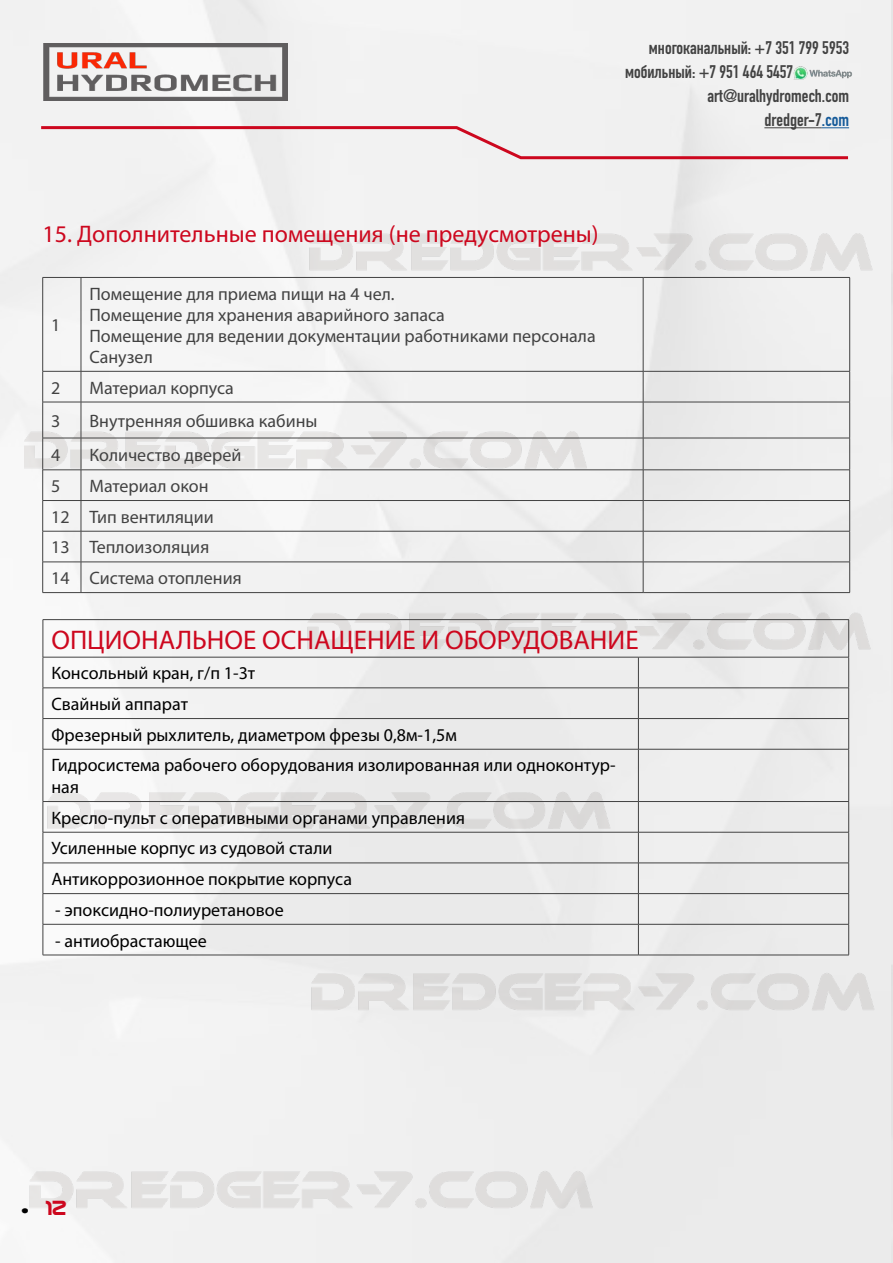
<style>
.page{position:relative;width:893px;height:1263px;background:#f1f1f1}
.page>*{position:absolute;margin:0;border:0;box-sizing:border-box;transform-origin:0 0}
.t1{font:27px "Myriad Pro";color:#cd071e}
.t2{font:24px "Myriad Pro";color:#cd071e}
.t3{font:24px "Nasa";color:#cd071e}
.t4{font:18px/30.8px "Myriad Pro";color:#000}
.t5{font:18px/21px "Myriad Pro";color:#424242}
.t6{font:700 18px "DIN Condensed";color:#424242}
.s1{color:#165b9a}
.s2{font-size:18px;color:#000}
</style>
<div class="page">
<img style="left:44px;top:44px;width:243px;height:57px">
<img style="left:0;top:143px;width:893px;height:1116px">
<hr style="left:638px;top:657px;width:1px;height:31px;background:#424242">
<hr style="left:848px;top:657px;width:1px;height:31px;background:#424242">
<hr style="left:43px;top:688px;width:595px;height:1px;background:#424242">
<hr style="left:638px;top:688px;width:211px;height:1px;background:#424242">
<hr style="left:638px;top:688px;width:1px;height:30px;background:#424242">
<hr style="left:848px;top:688px;width:1px;height:30px;background:#424242">
<hr style="left:43px;top:718px;width:595px;height:1px;background:#424242">
<hr style="left:638px;top:718px;width:211px;height:1px;background:#424242">
<hr style="left:638px;top:719px;width:1px;height:30px;background:#424242">
<hr style="left:848px;top:719px;width:1px;height:30px;background:#424242">
<hr style="left:43px;top:749px;width:595px;height:1px;background:#424242">
<hr style="left:638px;top:749px;width:211px;height:1px;background:#424242">
<hr style="left:638px;top:749px;width:1px;height:52px;background:#424242">
<hr style="left:848px;top:749px;width:1px;height:52px;background:#424242">
<hr style="left:43px;top:801px;width:595px;height:1px;background:#424242">
<hr style="left:638px;top:801px;width:211px;height:1px;background:#424242">
<hr style="left:638px;top:802px;width:1px;height:30px;background:#424242">
<hr style="left:848px;top:802px;width:1px;height:30px;background:#424242">
<hr style="left:43px;top:832px;width:595px;height:1px;background:#424242">
<hr style="left:638px;top:832px;width:211px;height:1px;background:#424242">
<hr style="left:638px;top:832px;width:1px;height:31px;background:#424242">
<hr style="left:848px;top:832px;width:1px;height:31px;background:#424242">
<hr style="left:43px;top:863px;width:595px;height:1px;background:#424242">
<hr style="left:638px;top:863px;width:211px;height:1px;background:#424242">
<hr style="left:638px;top:863px;width:1px;height:30px;background:#424242">
<hr style="left:848px;top:863px;width:1px;height:30px;background:#424242">
<hr style="left:43px;top:893px;width:595px;height:1px;background:#424242">
<hr style="left:638px;top:893px;width:211px;height:1px;background:#424242">
<hr style="left:638px;top:894px;width:1px;height:30px;background:#424242">
<hr style="left:848px;top:894px;width:1px;height:30px;background:#424242">
<hr style="left:43px;top:924px;width:595px;height:1px;background:#424242">
<hr style="left:638px;top:924px;width:211px;height:1px;background:#424242">
<hr style="left:638px;top:924px;width:1px;height:31px;background:#424242">
<hr style="left:848px;top:924px;width:1px;height:31px;background:#424242">
<hr style="left:43px;top:955px;width:595px;height:1px;background:#424242">
<hr style="left:638px;top:955px;width:211px;height:1px;background:#424242">
<hr style="left:43px;top:619px;width:595px;height:1px;background:#424242">
<hr style="left:43px;top:620px;width:1px;height:37px;background:#424242">
<hr style="left:638px;top:619px;width:211px;height:1px;background:#424242">
<hr style="left:848px;top:620px;width:1px;height:37px;background:#424242">
<hr style="left:43px;top:657px;width:595px;height:1px;background:#424242">
<hr style="left:638px;top:657px;width:211px;height:1px;background:#424242">
<hr style="left:43px;top:657px;width:1px;height:31px;background:#424242">
<hr style="left:43px;top:688px;width:1px;height:30px;background:#424242">
<hr style="left:43px;top:719px;width:1px;height:30px;background:#424242">
<hr style="left:43px;top:749px;width:1px;height:52px;background:#424242">
<hr style="left:43px;top:802px;width:1px;height:30px;background:#424242">
<hr style="left:43px;top:832px;width:1px;height:31px;background:#424242">
<hr style="left:43px;top:863px;width:1px;height:30px;background:#424242">
<hr style="left:43px;top:894px;width:1px;height:30px;background:#424242">
<hr style="left:43px;top:924px;width:1px;height:31px;background:#424242">
<hr style="left:43px;top:277px;width:38px;height:1px;background:#424242">
<hr style="left:42px;top:278px;width:1px;height:93px;background:#424242">
<hr style="left:81px;top:277px;width:562px;height:1px;background:#424242">
<hr style="left:81px;top:278px;width:1px;height:93px;background:#424242">
<hr style="left:43px;top:371px;width:38px;height:1px;background:#424242">
<hr style="left:42px;top:371px;width:1px;height:31px;background:#424242">
<hr style="left:81px;top:371px;width:562px;height:1px;background:#424242">
<hr style="left:81px;top:371px;width:1px;height:31px;background:#424242">
<hr style="left:643px;top:371px;width:1px;height:31px;background:#424242">
<hr style="left:849px;top:371px;width:1px;height:31px;background:#424242">
<hr style="left:43px;top:402px;width:38px;height:1px;background:#424242">
<hr style="left:42px;top:402px;width:1px;height:36px;background:#424242">
<hr style="left:81px;top:402px;width:562px;height:1px;background:#424242">
<hr style="left:81px;top:402px;width:1px;height:36px;background:#424242">
<hr style="left:643px;top:402px;width:207px;height:1px;background:#424242">
<hr style="left:643px;top:402px;width:1px;height:36px;background:#424242">
<hr style="left:849px;top:402px;width:1px;height:36px;background:#424242">
<hr style="left:43px;top:438px;width:38px;height:1px;background:#424242">
<hr style="left:42px;top:438px;width:1px;height:32px;background:#424242">
<hr style="left:81px;top:438px;width:562px;height:1px;background:#424242">
<hr style="left:81px;top:438px;width:1px;height:32px;background:#424242">
<hr style="left:643px;top:438px;width:207px;height:1px;background:#424242">
<hr style="left:643px;top:438px;width:1px;height:32px;background:#424242">
<hr style="left:849px;top:438px;width:1px;height:32px;background:#424242">
<hr style="left:43px;top:470px;width:38px;height:1px;background:#424242">
<hr style="left:42px;top:470px;width:1px;height:30px;background:#424242">
<hr style="left:81px;top:470px;width:562px;height:1px;background:#424242">
<hr style="left:81px;top:470px;width:1px;height:30px;background:#424242">
<hr style="left:643px;top:470px;width:207px;height:1px;background:#424242">
<hr style="left:643px;top:470px;width:1px;height:30px;background:#424242">
<hr style="left:849px;top:470px;width:1px;height:30px;background:#424242">
<hr style="left:43px;top:500px;width:38px;height:1px;background:#424242">
<hr style="left:42px;top:501px;width:1px;height:30px;background:#424242">
<hr style="left:81px;top:500px;width:562px;height:1px;background:#424242">
<hr style="left:81px;top:501px;width:1px;height:30px;background:#424242">
<hr style="left:643px;top:500px;width:207px;height:1px;background:#424242">
<hr style="left:643px;top:501px;width:1px;height:30px;background:#424242">
<hr style="left:849px;top:501px;width:1px;height:30px;background:#424242">
<hr style="left:43px;top:531px;width:38px;height:1px;background:#424242">
<hr style="left:42px;top:531px;width:1px;height:31px;background:#424242">
<hr style="left:81px;top:531px;width:562px;height:1px;background:#424242">
<hr style="left:81px;top:531px;width:1px;height:31px;background:#424242">
<hr style="left:643px;top:531px;width:207px;height:1px;background:#424242">
<hr style="left:643px;top:531px;width:1px;height:31px;background:#424242">
<hr style="left:849px;top:531px;width:1px;height:31px;background:#424242">
<hr style="left:43px;top:562px;width:38px;height:1px;background:#424242">
<hr style="left:42px;top:562px;width:1px;height:30px;background:#424242">
<hr style="left:81px;top:562px;width:562px;height:1px;background:#424242">
<hr style="left:81px;top:562px;width:1px;height:30px;background:#424242">
<hr style="left:643px;top:562px;width:207px;height:1px;background:#424242">
<hr style="left:643px;top:562px;width:1px;height:30px;background:#424242">
<hr style="left:849px;top:562px;width:1px;height:30px;background:#424242">
<hr style="left:43px;top:592px;width:38px;height:1px;background:#424242">
<hr style="left:81px;top:592px;width:562px;height:1px;background:#424242">
<hr style="left:643px;top:592px;width:207px;height:1px;background:#424242">
<hr style="left:643px;top:277px;width:207px;height:1px;background:#424242">
<hr style="left:643px;top:278px;width:1px;height:93px;background:#424242">
<hr style="left:849px;top:278px;width:1px;height:93px;background:#424242">
<hr style="left:643px;top:371px;width:207px;height:1px;background:#424242">
<img style="left:790px;top:66px;width:66px;height:16px">
<svg style="left:38px;top:125px;width:813px;height:36px"></svg>
<p class="t6" style="left:649px;top:36px;width:202px">многоканальный: +7 351 799 5953</p>
<p class="t6" style="left:625px;top:60px;width:170px">мобильный: +7 951 464 5457</p>
<p class="t6" style="left:707px;top:84px;width:143px">art@uralhydromech.com</p>
<p class="t6" style="left:764px;top:108px;width:86px">dredger-7<span class="s1">.com</span></p>
<h2 class="t2" style="left:43px;top:219px;width:558px">15. Дополнительные помещения (не предусмотрены)</h2>
<p class="t5" style="left:51px;top:314px;width:11px">1</p>
<p class="t5" style="left:89px;top:283px;width:508px">Помещение для приема пищи на 4 чел.<br>Помещение для хранения аварийного запаса<br>Помещение для ведении документации работниками персонала Санузел</p>
<p class="t5" style="left:51px;top:377px;width:11px">2</p>
<p class="t5" style="left:89px;top:377px;width:146px">Материал корпуса</p>
<p class="t5" style="left:51px;top:410px;width:11px">3</p>
<p class="t5" style="left:89px;top:410px;width:230px">Внутренняя обшивка кабины</p>
<p class="t5" style="left:51px;top:444px;width:11px">4</p>
<p class="t5" style="left:89px;top:444px;width:153px">Количество дверей</p>
<p class="t5" style="left:51px;top:475px;width:11px">5</p>
<p class="t5" style="left:51px;top:470px;width:192px;line-height:30.8px;text-indent:38px">Материал окон<br>12 Тип вентиляции<br>13 Теплоизоляция<br>14 Система отопления</p>
<h1 class="t1" style="left:51px;top:623px;width:589px">ОПЦИОНАЛЬНОЕ ОСНАЩЕНИЕ И ОБОРУДОВАНИЕ</h1>
<p class="t4" style="left:51px;top:658px;width:566px">Консольный кран, г/п 1-3т<br>Свайный аппарат<br>Фрезерный рыхлитель, диаметром фрезы 0,8м-1,5м<br>Гидросистема рабочего оборудования изолированная или одноконтур-</p>
<p class="t4" style="left:51px;top:771px;width:415px">ная<br>Кресло-пульт с оперативными органами управления<br>Усиленные корпус из судовой стали<br>Антикоррозионное покрытие корпуса</p>
<p class="t4" style="left:55px;top:894px;width:230px">- эпоксидно-полиуретановое</p>
<p class="t4" style="left:55px;top:925px;width:153px">- антиобрастающее</p>
<h2 class="t3" style="left:21px;top:1197px;width:47px"><span class="s2">•</span> 12</h2>
</div>
